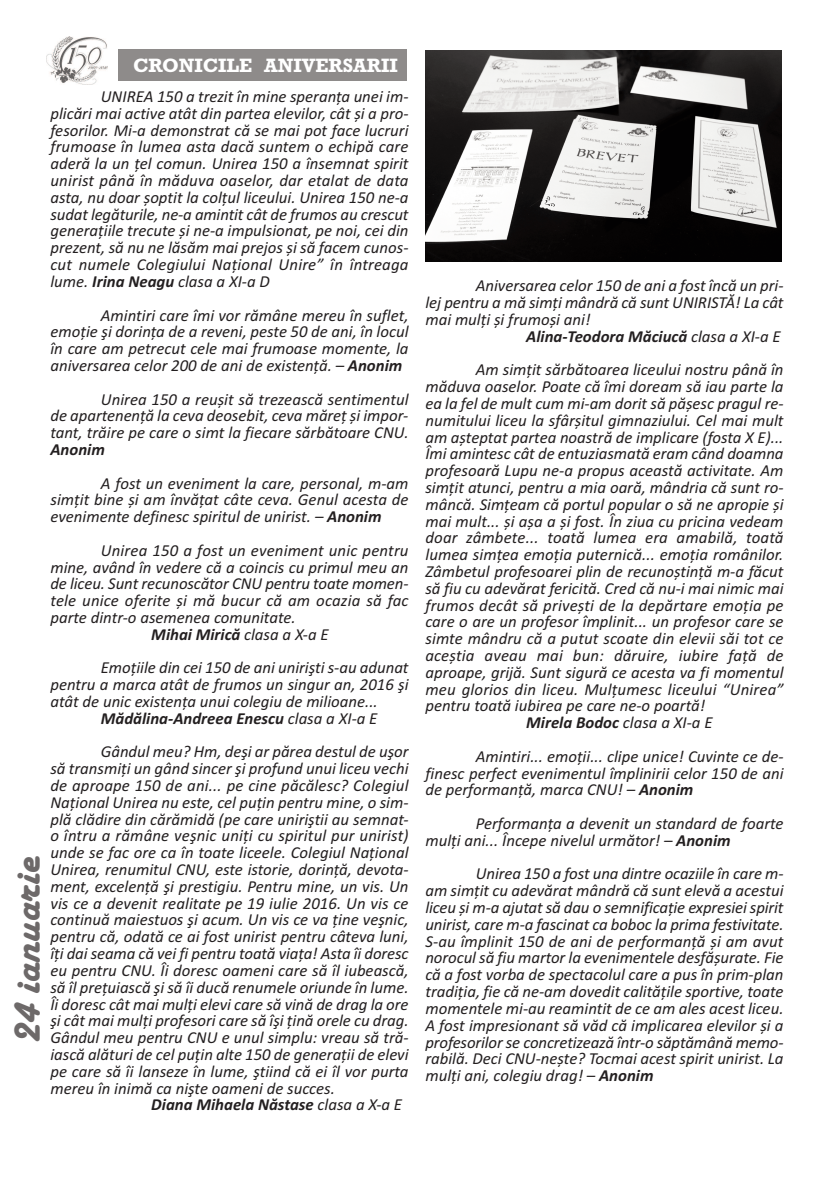
<style>
.page{position:relative;width:834px;height:1179px;background:#fff}
.page>*{position:absolute;margin:0;border:0;box-sizing:border-box;transform-origin:0 0}
.t1{font:42px "Harlow Solid";color:#6d6969}
.t2{font:700 19.6px "Rockwell";color:#fff}
.t3{font:italic 16.8px/16.8px "Calibri";color:#231f20;text-align:justify}
.t4{font:italic 700 16.8px "Calibri";color:#231f20}
.s1{font-weight:700}
.s2{font-weight:400}
</style>
<div class="page">
<div style="left:118px;top:49px;width:288px;height:32px;background:#8e8b8a"></div>
<img style="left:47px;top:37px;width:61px;height:48px">
<img style="left:425px;top:50px;width:356px;height:212px">
<h1 class="t1" style="left:1px;top:1044px;width:189px;rotate:-90deg">24 ianuarie</h1>
<p class="t2" style="left:133px;top:53px;width:266px">CRONICILE ANIVERSARII</p>
<p class="t3" style="left:50px;top:88px;width:359px;text-indent:50px">UNIREA 150 a trezit în mine speranța unei im&shy;plicări mai active atât din partea elevilor, cât și a pro&shy;fesorilor. Mi-a demonstrat că se mai pot face lucruri frumoase în lumea asta dacă suntem o echipă care aderă la un țel comun. Unirea 150 a însemnat spirit unirist până în măduva oaselor, dar etalat de data asta, nu doar șoptit la colțul liceului. Unirea 150 ne-a sudat legăturile, ne-a amintit cât de frumos au crescut generațiile trecute și ne-a impulsionat, pe noi, cei din prezent, să nu ne lăsăm mai prejos și să facem cunos&shy;cut numele Colegiului Național Unire” în întreaga lume. <span class="s1">Irina Neagu</span> clasa a XI-a D</p>
<p class="t3" style="left:50px;top:306px;width:359px;text-indent:50px">Amintiri care îmi vor rămâne mereu în suflet, emoție şi dorința de a reveni, peste 50 de ani, în locul în care am petrecut cele mai frumoase momente, la aniversarea celor 200 de ani de existență. – <span class="s1">Anonim</span></p>
<p class="t3" style="left:50px;top:390px;width:359px;text-indent:50px">Unirea 150 a reușit să trezească sentimentul de apartenență la ceva deosebit, ceva măreț și impor&shy;tant, trăire pe care o simt la fiecare sărbătoare CNU.</p>
<p class="t4" style="left:50px;top:439px;width:56px">Anonim</p>
<p class="t3" style="left:50px;top:474px;width:359px;text-indent:50px">A fost un eveniment la care, personal, m-am simțit bine și am învățat câte ceva. Genul acesta de evenimente definesc spiritul de unirist. – <span class="s1">Anonim</span></p>
<p class="t3" style="left:101px;top:541px;width:309px">Unirea 150 a fost un eveniment unic pentru</p>
<p class="t3" style="left:50px;top:558px;width:359px">mine, având în vedere că a coincis cu primul meu an</p>
<p class="t3" style="left:50px;top:575px;width:359px">de liceu. Sunt recunoscător CNU pentru toate momen-</p>
<p class="t3" style="left:50px;top:592px;width:359px">tele unice oferite și mă bucur că am ocazia să fac</p>
<p class="t3" style="left:50px;top:609px;width:247px">parte dintr-o asemenea comunitate.</p>
<p class="t4" style="left:151px;top:624px;width:179px">Mihai Mirică <span class="s2">clasa a X-a E</span></p>
<p class="t3" style="left:101px;top:659px;width:309px">Emoțiile din cei 150 de ani unirişti s-au adunat</p>
<p class="t3" style="left:50px;top:676px;width:359px">pentru a marca atât de frumos un singur an, 2016 şi</p>
<p class="t3" style="left:50px;top:693px;width:329px">atât de unic existența unui colegiu de milioane...</p>
<p class="t4" style="left:101px;top:708px;width:278px">Mădălina-Andreea Enescu <span class="s2">clasa a XI-a E</span></p>
<p class="t3" style="left:101px;top:743px;width:309px">Gândul meu? Hm, deşi ar părea destul de uşor</p>
<p class="t3" style="left:50px;top:760px;width:359px">să transmiți un gând sincer şi profund unui liceu vechi</p>
<p class="t3" style="left:50px;top:777px;width:359px">de aproape 150 de ani... pe cine păcălesc? Colegiul</p>
<p class="t3" style="left:50px;top:793px;width:359px">Național Unirea nu este, cel puțin pentru mine, o sim-</p>
<p class="t3" style="left:50px;top:810px;width:359px">plă clădire din cărămidă (pe care uniriştii au semnat-</p>
<p class="t3" style="left:50px;top:827px;width:359px">o întru a rămâne veşnic uniți cu spiritul pur unirist)</p>
<p class="t3" style="left:50px;top:844px;width:359px">unde se fac ore ca în toate liceele. Colegiul Național</p>
<p class="t3" style="left:50px;top:861px;width:359px">Unirea, renumitul CNU, este istorie, dorință, devota-</p>
<p class="t3" style="left:50px;top:877px;width:359px">ment, excelență şi prestigiu. Pentru mine, un vis. Un</p>
<p class="t3" style="left:50px;top:894px;width:359px">vis ce a devenit realitate pe 19 iulie 2016. Un vis ce</p>
<p class="t3" style="left:50px;top:911px;width:359px">continuă maiestuos şi acum. Un vis ce va ține veşnic,</p>
<p class="t3" style="left:50px;top:928px;width:359px">pentru că, odată ce ai fost unirist pentru câteva luni,</p>
<p class="t3" style="left:50px;top:945px;width:359px">îți dai seama că vei fi pentru toată viața! Asta îi doresc</p>
<p class="t3" style="left:50px;top:961px;width:359px">eu pentru CNU. Îi doresc oameni care să îl iubească,</p>
<p class="t3" style="left:50px;top:978px;width:359px">să îl prețuiască şi să îi ducă renumele oriunde în lume.</p>
<p class="t3" style="left:50px;top:995px;width:359px">Îi doresc cât mai mulți elevi care să vină de drag la ore</p>
<p class="t3" style="left:50px;top:1012px;width:359px">şi cât mai mulți profesori care să îşi țină orele cu drag.</p>
<p class="t3" style="left:50px;top:1029px;width:359px">Gândul meu pentru CNU e unul simplu: vreau să tră-</p>
<p class="t3" style="left:50px;top:1045px;width:359px">iască alături de cel puțin alte 150 de generații de elevi</p>
<p class="t3" style="left:50px;top:1062px;width:359px">pe care să îi lanseze în lume, ştiind că ei îl vor purta</p>
<p class="t3" style="left:50px;top:1079px;width:286px">mereu în inimă ca nişte oameni de succes.</p>
<p class="t4" style="left:151px;top:1094px;width:252px">Diana Mihaela Năstase <span class="s2">clasa a X-a E</span></p>
<p class="t3" style="left:476px;top:277px;width:309px">Aniversarea celor 150 de ani a fost încă un pri-</p>
<p class="t3" style="left:425px;top:294px;width:359px">lej pentru a mă simți mândră că sunt UNIRISTĂ! La cât</p>
<p class="t3" style="left:425px;top:311px;width:167px">mai mulți și frumoși ani!</p>
<p class="t4" style="left:526px;top:326px;width:256px">Alina-Teodora Măciucă <span class="s2">clasa a XI-a E</span></p>
<p class="t3" style="left:476px;top:361px;width:309px">Am simțit sărbătoarea liceului nostru până în</p>
<p class="t3" style="left:425px;top:378px;width:359px">măduva oaselor. Poate că îmi doream să iau parte la</p>
<p class="t3" style="left:425px;top:395px;width:359px">ea la fel de mult cum mi-am dorit să pășesc pragul re-</p>
<p class="t3" style="left:425px;top:411px;width:359px">numitului liceu la sfârșitul gimnaziului. Cel mai mult</p>
<p class="t3" style="left:425px;top:428px;width:359px">am așteptat partea noastră de implicare (fosta X E)...</p>
<p class="t3" style="left:425px;top:445px;width:359px">Îmi amintesc cât de entuziasmată eram când doamna</p>
<p class="t3" style="left:425px;top:462px;width:359px">profesoară Lupu ne-a propus această activitate. Am</p>
<p class="t3" style="left:425px;top:479px;width:359px">simțit atunci, pentru a mia oară, mândria că sunt ro-</p>
<p class="t3" style="left:425px;top:495px;width:359px">mâncă. Simțeam că portul popular o să ne apropie și</p>
<p class="t3" style="left:425px;top:512px;width:359px">mai mult... și așa a și fost. În ziua cu pricina vedeam</p>
<p class="t3" style="left:425px;top:529px;width:359px">doar zâmbete... toată lumea era amabilă, toată</p>
<p class="t3" style="left:425px;top:546px;width:359px">lumea simțea emoția puternică... emoția românilor.</p>
<p class="t3" style="left:425px;top:563px;width:359px">Zâmbetul profesoarei plin de recunoștință m-a făcut</p>
<p class="t3" style="left:425px;top:579px;width:359px">să fiu cu adevărat fericită. Cred că nu-i mai nimic mai</p>
<p class="t3" style="left:425px;top:596px;width:359px">frumos decât să privești de la depărtare emoția pe</p>
<p class="t3" style="left:425px;top:613px;width:359px">care o are un profesor împlinit... un profesor care se</p>
<p class="t3" style="left:425px;top:630px;width:359px">simte mândru că a putut scoate din elevii săi tot ce</p>
<p class="t3" style="left:425px;top:647px;width:359px">aceștia aveau mai bun: dăruire, iubire față de</p>
<p class="t3" style="left:425px;top:663px;width:359px">aproape, grijă. Sunt sigură ce acesta va fi momentul</p>
<p class="t3" style="left:425px;top:680px;width:359px">meu glorios din liceu. Mulțumesc liceului “Unirea”</p>
<p class="t3" style="left:425px;top:697px;width:281px">pentru toată iubirea pe care ne-o poartă!</p>
<p class="t4" style="left:526px;top:712px;width:188px">Mirela Bodoc <span class="s2">clasa a XI-a E</span></p>
<p class="t3" style="left:425px;top:747px;width:359px;text-indent:50px">Amintiri... emoții... clipe unice! Cuvinte ce de&shy;finesc perfect evenimentul împlinirii celor 150 de ani de performanță, marca CNU! – <span class="s1">Anonim</span></p>
<p class="t3" style="left:425px;top:815px;width:359px;text-indent:50px">Performanța a devenit un standard de foarte mulți ani... Începe nivelul următor! – <span class="s1">Anonim</span></p>
<p class="t3" style="left:425px;top:865px;width:359px;text-indent:50px">Unirea 150 a fost una dintre ocaziile în care m&shy;am simțit cu adevărat mândră că sunt elevă a acestui liceu și m-a ajutat să dau o semnificație expresiei spirit unirist, care m-a fascinat ca boboc la prima festivitate.<br>S-au împlinit 150 de ani de performanță și am avut norocul să fiu martor la evenimentele desfășurate. Fie că a fost vorba de spectacolul care a pus în prim-plan tradiția, fie că ne-am dovedit calitățile sportive, toate momentele mi-au reamintit de ce am ales acest liceu.<br>A fost impresionant să văd că implicarea elevilor și a profesorilor se concretizează într-o săptămână memo&shy;rabilă. Deci CNU-nește? Tocmai acest spirit unirist. La mulți ani, colegiu drag! – <span class="s1">Anonim</span></p>
</div>
